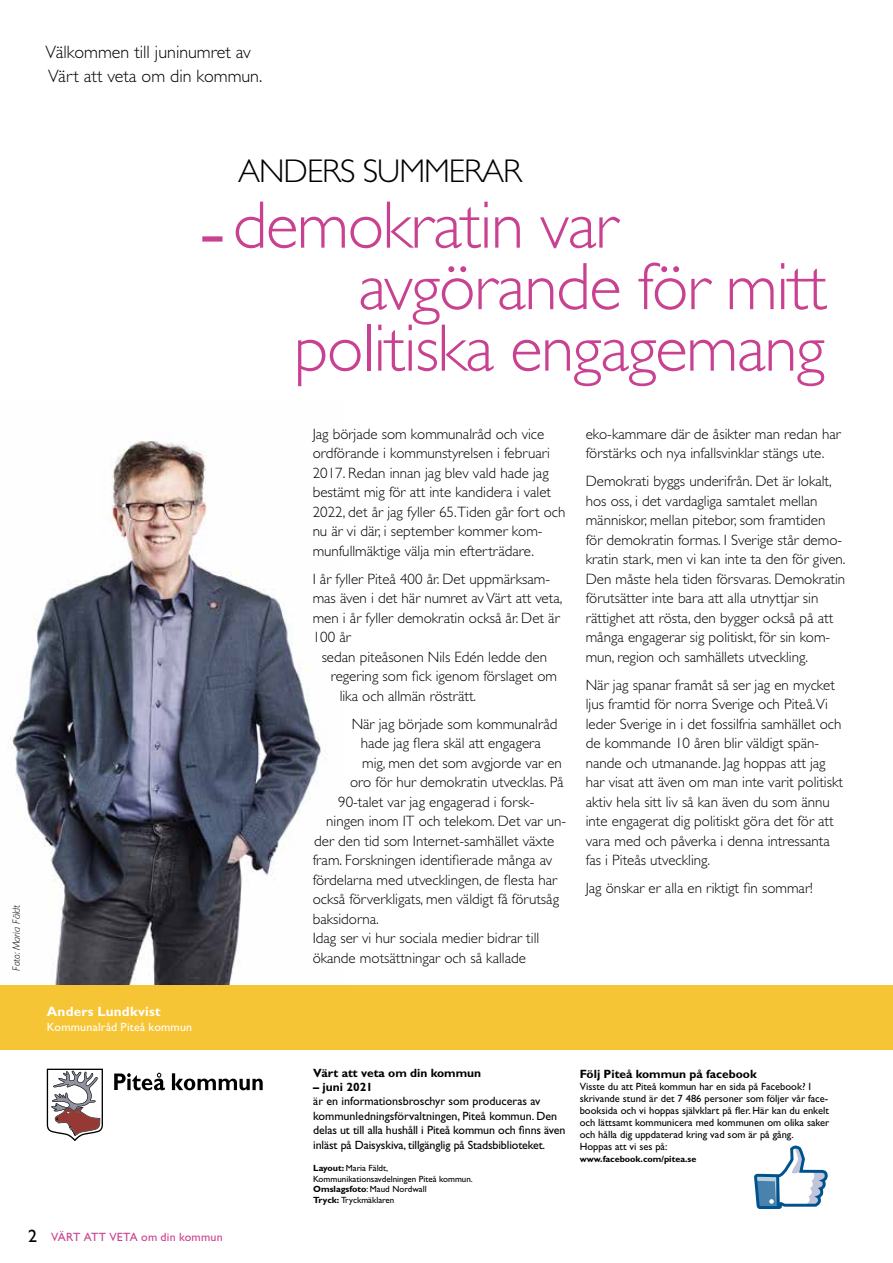
<style>
.page{position:relative;width:893px;height:1263px;background:#fff}
.page>*{position:absolute;margin:0;border:0;box-sizing:border-box;transform-origin:0 0}
.t1{font:300 67.5px "Gill Sans Std";letter-spacing:-.02em;color:#c94191}
.t2{font:300 33px "Gill Sans";letter-spacing:-.03em;color:#000}
.t3{font:300 18px/24px "Gill Sans Std";color:#000}
.t4{font:300 15px/19.5px "Gill Sans Std";color:#000}
.t5{font:700 13.5px "Gill Sans Std";letter-spacing:.015em;color:#fff}
.t6{font:12px/14.5px "Gill Sans Std";letter-spacing:-.01em;color:#000}
.t7{font:700 12px "Gill Sans Std";color:#000}
.t8{font:12px "Gill Sans Std";letter-spacing:.015em;color:#c94191}
.t9{font:12px "Gill Sans Std";letter-spacing:.02em;color:#fff}
.t10{font:10.5px/12px "Gill Sans Std";color:#000}
.t11{font:italic 300 10.5px "Gill Sans Std";color:#000}
.t12{font:9px/10.8px "Gill Sans Std";color:#000}
.t13{font:700 9px "Gill Sans Std";color:#000}
.s1{font-family:"Gill Sans";font-weight:700;font-stretch:condensed;font-size:39px}
.s2{font-family:"Gill Sans";font-size:18px;color:#000}
.s3{font-weight:700}
</style>
<div class="page">
<img style="left:10px;top:441px;width:313px;height:544px">
<div style="left:0;top:985px;width:893px;height:65px;background:#f5c535"></div>
<svg style="left:754px;top:1145px;width:73px;height:64px"></svg>
<svg style="left:114px;top:1073px;width:51px;height:17px"></svg>
<svg style="left:172px;top:1073px;width:91px;height:17px"></svg>
<svg style="left:47px;top:1069px;width:56px;height:72px"></svg>
<p class="t3" style="left:46px;top:41px;width:218px">Välkommen till juninumret av<br>Värt att veta om din kommun.</p>
<h2 class="t2" style="left:238px;top:152px;width:285px">ANDERS SUMMERAR</h2>
<h1 class="t1" style="left:203px;top:187px;width:416px"><span class="s1">–</span> demokratin var</h1>
<h1 class="t1" style="left:358px;top:249px;width:470px">avgörande för mitt</h1>
<h1 class="t1" style="left:294px;top:310px;width:533px">politiska engagemang</h1>
<p class="t11" style="left:11px;top:971px;width:67px;rotate:-90deg">Foto: Maria Fäldt</p>
<p class="t5" style="left:47px;top:1003px;width:115px">Anders Lundkvist</p>
<p class="t9" style="left:47px;top:1020px;width:147px">Kommunalråd Piteå kommun</p>
<p class="t8" style="left:28px;top:1230px;width:196px"><span class="s2">2</span> VÄRT ATT VETA om din kommun</p>
<p class="t4" style="left:313px;top:424px;width:254px">Jag började som kommunalråd och vice ordförande i kommunstyrelsen i februari 2017. Redan innan jag blev vald hade jag bestämt mig för att inte kandidera i valet 2022, det år jag fyller 65.Tiden går fort och nu är vi där, i september kommer kom&shy;munfullmäktige välja min efterträdare.</p>
<p class="t4" style="left:313px;top:569px;width:239px">I år fyller Piteå 400 år. Det uppmärksam-</p>
<p class="t4" style="left:313px;top:589px;width:251px">mas även i det här numret av Värt att veta,</p>
<p class="t4" style="left:313px;top:608px;width:248px">men i år fyller demokratin också år. Det är</p>
<p class="t4" style="left:313px;top:628px;width:40px">100 år</p>
<p class="t4" style="left:322px;top:647px;width:227px">sedan piteåsonen Nils Edén ledde den</p>
<p class="t4" style="left:331px;top:667px;width:228px">regering som fick igenom förslaget om</p>
<p class="t4" style="left:340px;top:686px;width:138px">lika och allmän rösträtt.</p>
<p class="t4" style="left:352px;top:714px;width:207px">När jag började som kommunalråd</p>
<p class="t4" style="left:361px;top:734px;width:182px">hade jag flera skäl att engagera</p>
<p class="t4" style="left:362px;top:753px;width:201px">mig, men det som avgjorde var en</p>
<p class="t4" style="left:350px;top:773px;width:215px">oro för hur demokratin utvecklas. På</p>
<p class="t4" style="left:338px;top:792px;width:198px">90-talet var jag engagerad i forsk-</p>
<p class="t4" style="left:326px;top:812px;width:241px">ningen inom IT och telekom. Det var un-</p>
<p class="t4" style="left:314px;top:831px;width:242px">der den tid som Internet-samhället växte</p>
<p class="t4" style="left:313px;top:851px;width:241px">fram. Forskningen identifierade många av</p>
<p class="t4" style="left:313px;top:870px;width:246px">fördelarna med utvecklingen, de flesta har</p>
<p class="t4" style="left:313px;top:890px;width:248px">också förverkligats, men väldigt få förutsåg</p>
<p class="t4" style="left:313px;top:909px;width:68px">baksidorna.</p>
<p class="t4" style="left:313px;top:929px;width:228px">Idag ser vi hur sociala medier bidrar till</p>
<p class="t4" style="left:313px;top:948px;width:215px">ökande motsättningar och så kallade</p>
<p class="t4" style="left:586px;top:424px;width:256px">eko-kammare där de åsikter man redan har förstärks och nya infallsvinklar stängs ute.</p>
<p class="t4" style="left:586px;top:472px;width:261px">Demokrati byggs underifrån. Det är lokalt, hos oss, i det vardagliga samtalet mellan människor, mellan pitebor, som framtiden för demokratin formas. I Sverige står demo&shy;kratin stark, men vi kan inte ta den för given.<br>Den måste hela tiden försvaras. Demokratin förutsätter inte bara att alla utnyttjar sin rättighet att rösta, den bygger också på att många engagerar sig politiskt, för sin kom&shy;mun, region och samhällets utveckling.</p>
<p class="t4" style="left:586px;top:675px;width:259px">När jag spanar framåt så ser jag en mycket ljus framtid för norra Sverige och Piteå.Vi leder Sverige in i det fossilfria samhället och de kommande 10 åren blir väldigt spän&shy;nande och utmanande. Jag hoppas att jag har visat att även om man inte varit politiskt aktiv hela sitt liv så kan även du som ännu inte engagerat dig politiskt göra det för att vara med och påverka i denna intressanta fas i Piteås utveckling.</p>
<p class="t4" style="left:586px;top:879px;width:228px">Jag önskar er alla en riktigt fin sommar!</p>
<p class="t7" style="left:313px;top:1065px;width:169px">Värt att veta om din kommun</p>
<p class="t7" style="left:313px;top:1080px;width:61px">– juni 2021</p>
<p class="t6" style="left:313px;top:1094px;width:254px">är en informationsbroschyr som produceras av kommunledningsförvaltningen, Piteå kommun. Den delas ut till alla hushåll i Piteå kommun och finns även inläst på Daisyskiva, tillgänglig på Stadsbiblioteket.</p>
<p class="t12" style="left:313px;top:1162px;width:161px"><span class="s3">Layout:</span> Maria Fäldt,<br>Kommunikationsavdelningen Piteå kommun.<br><span class="s3">Omslagsfoto</span>: Maud Nordwall<br><span class="s3">Tryck:</span> Tryckmäklaren</p>
<p class="t7" style="left:580px;top:1066px;width:178px">Följ Piteå kommun på facebook</p>
<p class="t10" style="left:580px;top:1080px;width:251px">Visste du att Piteå kommun har en sida på Facebook? I skrivande stund är det 7 486 personer som följer vår face&shy;booksida och vi hoppas självklart på fler. Här kan du enkelt och lättsamt kommunicera med kommunen om olika saker och hålla dig uppdaterad kring vad som är på gång.<br>Hoppas att vi ses på:</p>
<p class="t13" style="left:580px;top:1153px;width:118px">www.facebook.com/pitea.se</p>
</div>
